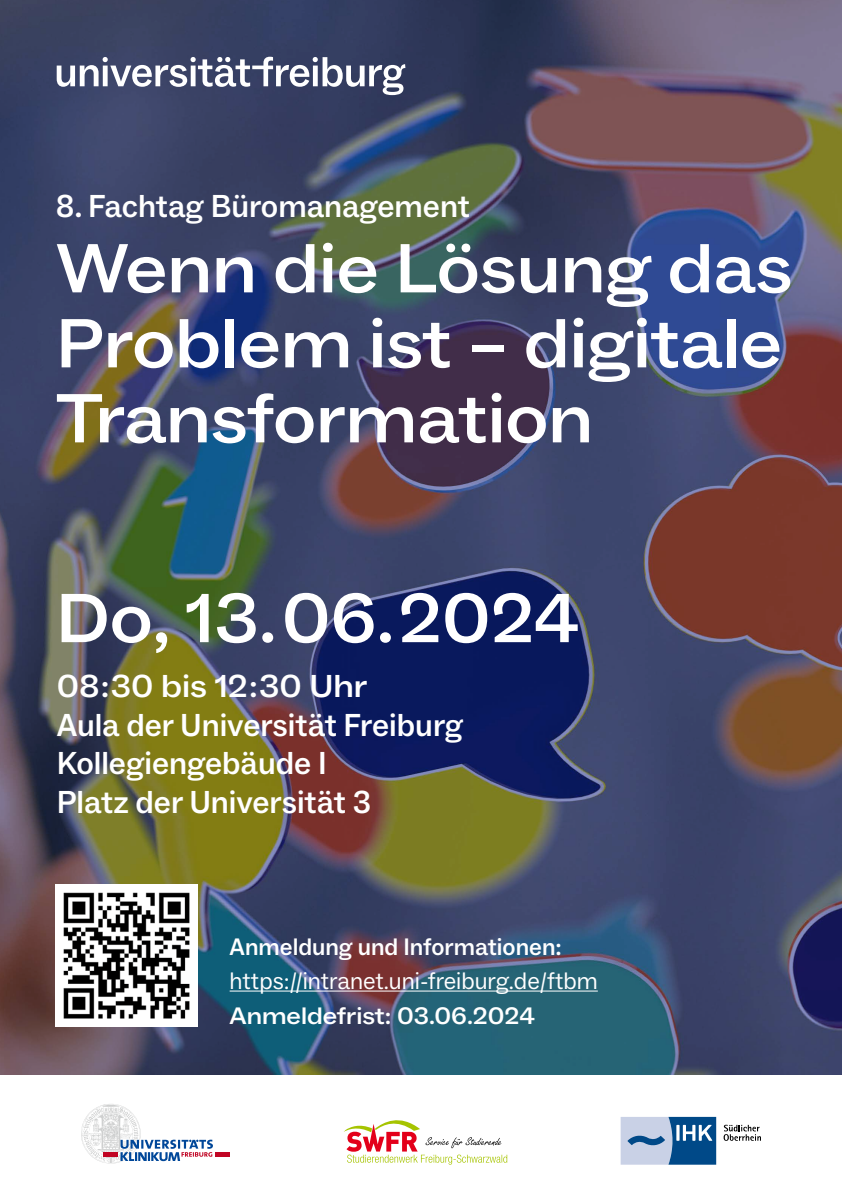
<style>
.page{position:relative;width:842px;height:1191px;background:#fff}
.page>*{position:absolute;margin:0;border:0;box-sizing:border-box;transform-origin:0 0}
.t1{font:500 70px/75px "ABC Social Extended";color:#fff}
.t2{font:500 32px/38.4px "ABC Social";color:#fff}
.t3{font:500 32px "ABC Social Extended";color:#fff}
.t4{font:24px "ABC Social";color:#fff}
.t5{font:500 24px "ABC Social";color:#fff}
.t6{font:500 24px "ABC Social Extended";color:#fff}
</style>
<div class="page">
<img style="left:0;top:0;width:842px;height:1074px">
<svg style="left:57px;top:57px;width:348px;height:38px"></svg>
<hr style="left:230px;top:990px;width:368px;height:1px;background:#fff">
<svg style="left:343px;top:1120px;width:164px;height:44px"></svg>
<hr style="left:215px;top:1152px;width:15px;height:4px;background:#c10524">
<svg style="left:81px;top:1104px;width:132px;height:59px"></svg>
<img style="left:56px;top:884px;width:142px;height:142px">
<svg style="left:621px;top:1116px;width:95px;height:48px;background:#7297bd"></svg>
<svg style="left:724px;top:1124px;width:37px;height:16px"></svg>
<p class="t2" style="left:56px;top:188px;width:416px">8. Fachtag Büromanagement</p>
<h1 class="t1" style="left:56px;top:233px;width:738px">Wenn die Lösung das<br>Problem ist – digitale<br>Transformation</h1>
<h1 class="t1" style="left:56px;top:582px;width:525px">Do, 13.06.2024</h1>
<p class="t3" style="left:57px;top:667px;width:312px">08:30 bis 12:30 Uhr</p>
<p class="t2" style="left:57px;top:706px;width:408px">Aula der Universität Freiburg<br>Kollegiengebäude I<br>Platz der Universität 3</p>
<p class="t5" style="left:230px;top:931px;width:334px">Anmeldung und Informationen:</p>
<p class="t4" style="left:230px;top:965px;width:370px">https://intranet.uni-freiburg.de/ftbm</p>
<p class="t6" style="left:230px;top:1000px;width:307px">Anmeldefrist: 03.06.2024</p>
</div>
